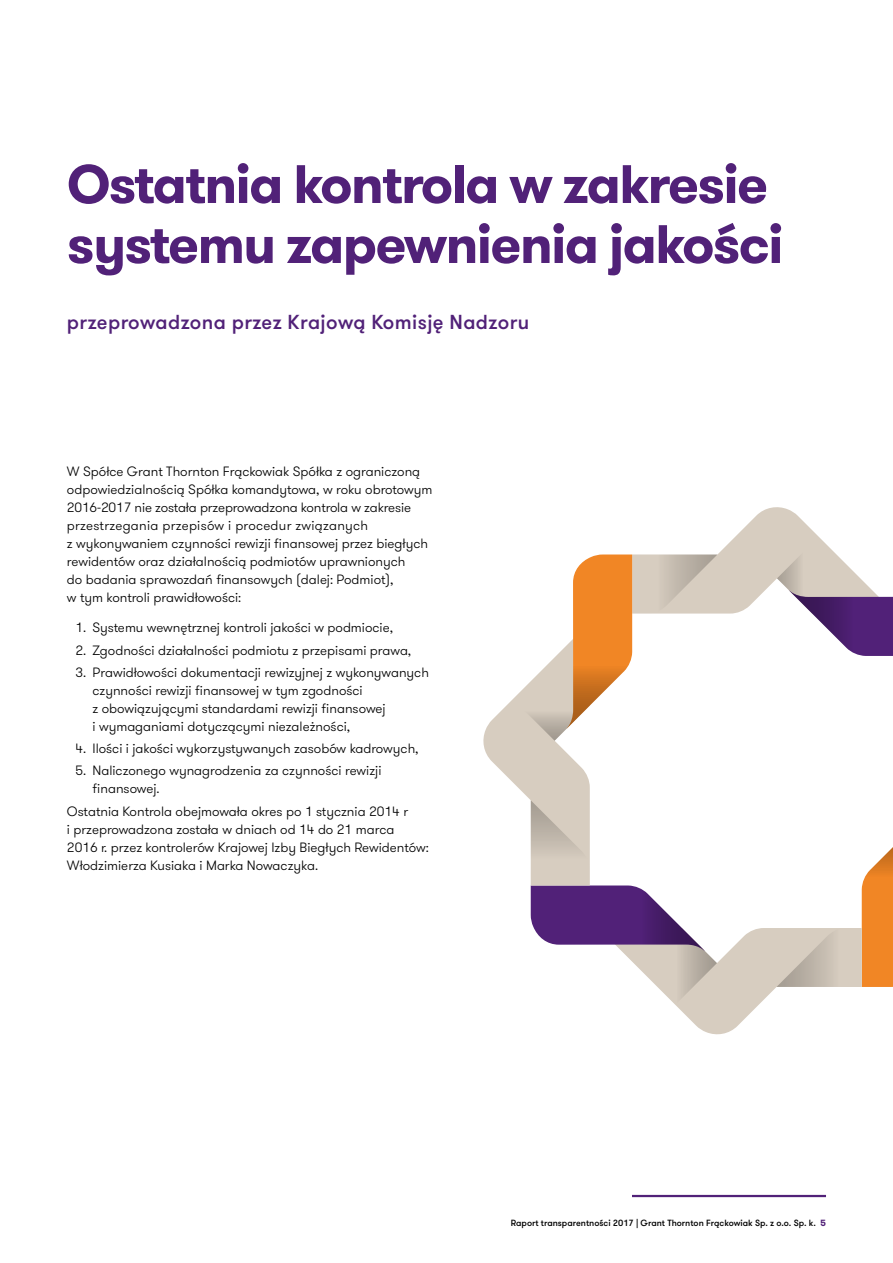
<style>
.page{position:relative;width:893px;height:1263px;background:#fff}
.page>*{position:absolute;margin:0;border:0;box-sizing:border-box;transform-origin:0 0}
.t1{font:700 54px/60px "GT Walsheim Pro";letter-spacing:-.03em;color:#512178}
.t2{font:500 20.25px "GT Walsheim Pro";letter-spacing:.02em;color:#512178}
.t3{font:300 13.5px/18px "GT Walsheim Pro";color:#000}
.t4{font:500 9px "GT Walsheim Pro";color:#000}
.s1{font-weight:700;color:#512178}
</style>
<div class="page">
<hr style="left:632px;top:1195px;width:194px;height:2px;background:#512178">
<svg style="left:483px;top:507px;width:410px;height:528px"></svg>
<h1 class="t1" style="left:67px;top:155px;width:718px">Ostatnia kontrola w zakresie systemu zapewnienia jakości</h1>
<h2 class="t2" style="left:67px;top:309px;width:464px">przeprowadzona przez Krajową Komisję Nadzoru</h2>
<p class="t3" style="left:67px;top:462px;width:367px">W Spółce Grant Thornton Frąckowiak Spółka z ograniczoną odpowiedzialnością Spółka komandytowa, w roku obrotowym 2016-2017 nie została przeprowadzona kontrola w zakresie przestrzegania przepisów i procedur związanych<br>z wykonywaniem czynności rewizji finansowej przez biegłych rewidentów oraz działalnością podmiotów uprawnionych<br>do badania sprawozdań finansowych (dalej: Podmiot),<br>w tym kontroli prawidłowości:</p>
<p class="t3" style="left:75px;top:619px;width:319px">1. Systemu wewnętrznej kontroli jakości w podmiocie,</p>
<p class="t3" style="left:75px;top:641px;width:337px">2. Zgodności działalności podmiotu z przepisami prawa,</p>
<p class="t3" style="left:92px;top:663px;width:338px;text-indent:-17px">3. Prawidłowości dokumentacji rewizyjnej z wykonywanych czynności rewizji finansowej w tym zgodności<br>z obowiązującymi standardami rewizji finansowej<br>i wymaganiami dotyczącymi niezależności,</p>
<p class="t3" style="left:75px;top:740px;width:345px">4. Ilości i jakości wykorzystywanych zasobów kadrowych,</p>
<p class="t3" style="left:92px;top:762px;width:290px;text-indent:-17px">5. Naliczonego wynagrodzenia za czynności rewizji finansowej.</p>
<p class="t3" style="left:67px;top:802px;width:363px">Ostatnia Kontrola obejmowała okres po 1 stycznia 2014 r<br>i przeprowadzona została w dniach od 14 do 21 marca<br>2016 r. przez kontrolerów Krajowej Izby Biegłych Rewidentów:<br>Włodzimierza Kusiaka i Marka Nowaczyka.</p>
<p class="t4" style="left:511px;top:1217px;width:317px">Raport transparentności 2017 | Grant Thornton Frąckowiak Sp. z o.o. Sp. k. <span class="s1">5</span></p>
</div>
